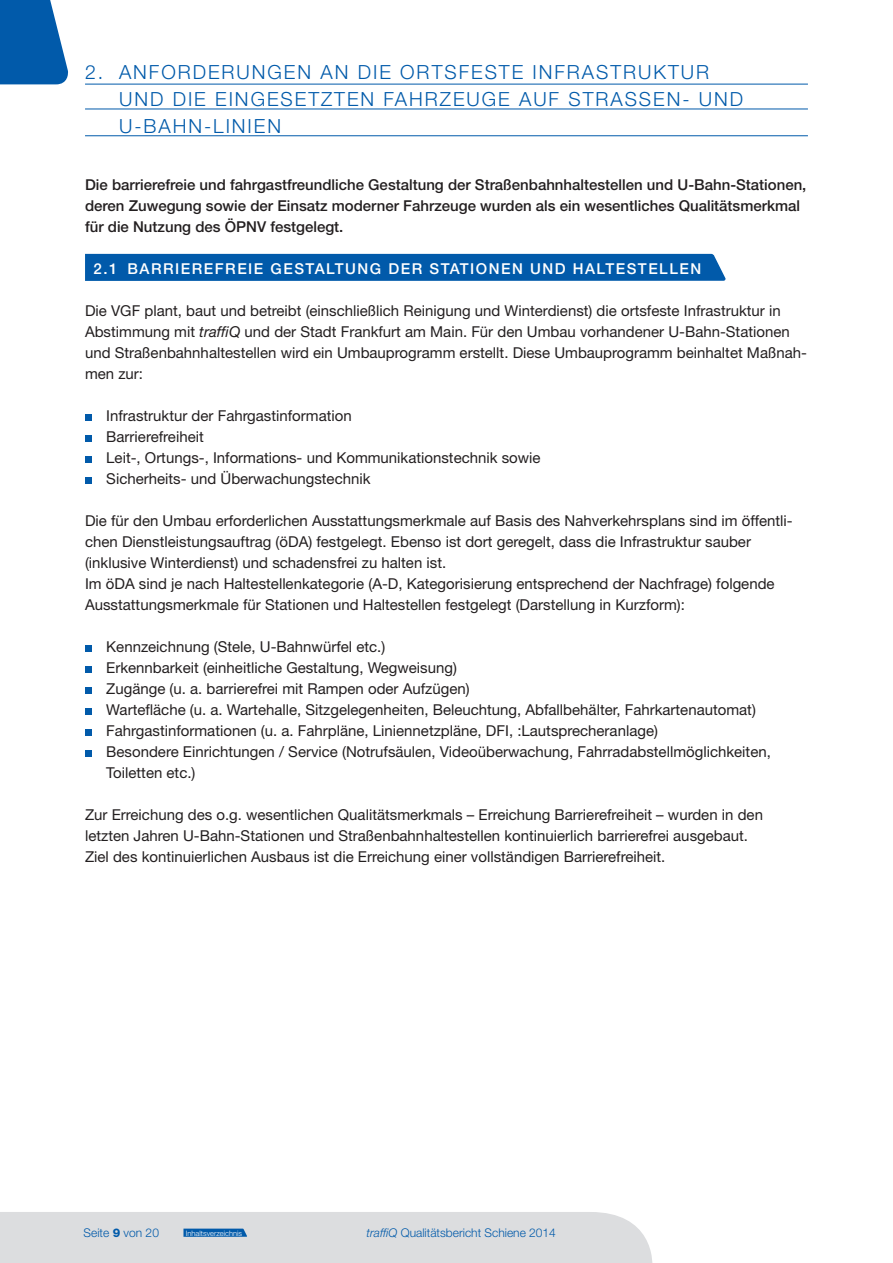
<style>
.page{position:relative;width:893px;height:1263px;background:#fff}
.page>*{position:absolute;margin:0;border:0;box-sizing:border-box;transform-origin:0 0}
.t1{font:300 19.5px/27px "Helvetica Neue";letter-spacing:.1em;color:#015aaa}
.t2{font:15px/21px "Helvetica Neue";color:#231f20}
.t3{font:500 15px/21px "Helvetica Neue";color:#231f20}
.t4{font:500 15px "Helvetica Neue";letter-spacing:.1em;color:#fff}
.t5{font:300 12px "Helvetica Neue";color:#015aaa}
.t6{font:300 7.5px "Helvetica Neue";color:#fff}
.s1{font-style:italic}
.s2{font-weight:800}
</style>
<div class="page">
<svg style="left:0;top:0;width:68px;height:84px;background:#1e6cb3"></svg>
<div style="left:85px;top:254px;width:641px;height:27px;background:#015aaa"></div>
<div style="left:85px;top:414px;width:6px;height:7px;background:#015aaa"></div>
<div style="left:85px;top:435px;width:6px;height:7px;background:#015aaa"></div>
<div style="left:85px;top:456px;width:6px;height:7px;background:#015aaa"></div>
<div style="left:85px;top:477px;width:6px;height:7px;background:#015aaa"></div>
<div style="left:85px;top:645px;width:6px;height:7px;background:#015aaa"></div>
<div style="left:85px;top:666px;width:6px;height:7px;background:#015aaa"></div>
<div style="left:85px;top:687px;width:6px;height:7px;background:#015aaa"></div>
<div style="left:85px;top:708px;width:6px;height:7px;background:#015aaa"></div>
<div style="left:85px;top:729px;width:6px;height:7px;background:#015aaa"></div>
<div style="left:85px;top:750px;width:6px;height:7px;background:#015aaa"></div>
<hr style="left:85px;top:84px;width:723px;height:1px;background:#015aaa">
<hr style="left:85px;top:109px;width:723px;height:1px;background:#015aaa">
<hr style="left:85px;top:135px;width:723px;height:1px;background:#015aaa">
<div style="left:0;top:1212px;width:653px;height:51px;background:#dcdddf"></div>
<h1 class="t1" style="left:119px;top:58px;width:626px;text-indent:-34px">2. ANFORDERUNGEN AN DIE ORTSFESTE INFRASTRUKTUR<br>UND DIE EINGESETZTEN FAHRZEUGE AUF STRASSEN- UND<br>U-BAHN-LINIEN</h1>
<p class="t3" style="left:85px;top:174px;width:723px">Die barrierefreie und fahrgastfreundliche Gestaltung der Straßenbahnhaltestellen und U-Bahn-Stationen, deren Zuwegung sowie der Einsatz moderner Fahrzeuge wurden als ein wesentliches Qualitätsmerkmal für die Nutzung des ÖPNV festgelegt.</p>
<p class="t4" style="left:94px;top:259px;width:609px">2.1 BARRIEREFREIE GESTALTUNG DER STATIONEN UND HALTESTELLEN</p>
<p class="t2" style="left:85px;top:300px;width:723px">Die VGF plant, baut und betreibt (einschließlich Reinigung und Winterdienst) die ortsfeste Infrastruktur in Abstimmung mit <span class="s1">traffiQ</span> und der Stadt Frankfurt am Main. Für den Umbau vorhandener U-Bahn-Stationen und Straßenbahnhaltestellen wird ein Umbauprogramm erstellt. Diese Umbauprogramm beinhaltet Maßnah&shy;men zur:</p>
<p class="t2" style="left:106px;top:405px;width:436px">Infrastruktur der Fahrgastinformation<br>Barrierefreiheit<br>Leit-, Ortungs-, Informations- und Kommunikationstechnik sowie Sicherheits- und Überwachungstechnik</p>
<p class="t2" style="left:85px;top:510px;width:709px">Die für den Umbau erforderlichen Ausstattungsmerkmale auf Basis des Nahverkehrsplans sind im öffentli&shy;chen Dienstleistungsauftrag (öDA) festgelegt. Ebenso ist dort geregelt, dass die Infrastruktur sauber (inklusive Winterdienst) und schadensfrei zu halten ist.<br>Im öDA sind je nach Haltestellenkategorie (A-D, Kategorisierung entsprechend der Nachfrage) folgende Ausstattungsmerkmale für Stationen und Haltestellen festgelegt (Darstellung in Kurzform):</p>
<p class="t2" style="left:106px;top:636px;width:666px">Kennzeichnung (Stele, U-Bahnwürfel etc.)<br>Erkennbarkeit (einheitliche Gestaltung, Wegweisung)<br>Zugänge (u. a. barrierefrei mit Rampen oder Aufzügen)<br>Wartefläche (u. a. Wartehalle, Sitzgelegenheiten, Beleuchtung, Abfallbehälter, Fahrkartenautomat)<br>Fahrgastinformationen (u. a. Fahrpläne, Liniennetzpläne, DFI, :Lautsprecheranlage)<br>Besondere Einrichtungen / Service (Notrufsäulen, Videoüberwachung, Fahrradabstellmöglichkeiten, Toiletten etc.)</p>
<p class="t2" style="left:85px;top:804px;width:679px">Zur Erreichung des o.g. wesentlichen Qualitätsmerkmals – Erreichung Barrierefreiheit – wurden in den letzten Jahren U-Bahn-Stationen und Straßenbahnhaltestellen kontinuierlich barrierefrei ausgebaut.<br>Ziel des kontinuierlichen Ausbaus ist die Erreichung einer vollständigen Barrierefreiheit.</p>
<p class="t5" style="left:84px;top:1225px;width:77px">Seite <span class="s2">9</span> von 20</p>
<p class="t6" style="left:186px;top:1228px;width:58px">Inhaltsverzeichnis</p>
<p class="t5" style="left:367px;top:1225px;width:191px"><span class="s1">traffiQ</span> Qualitätsbericht Schiene 2014</p>
</div>
